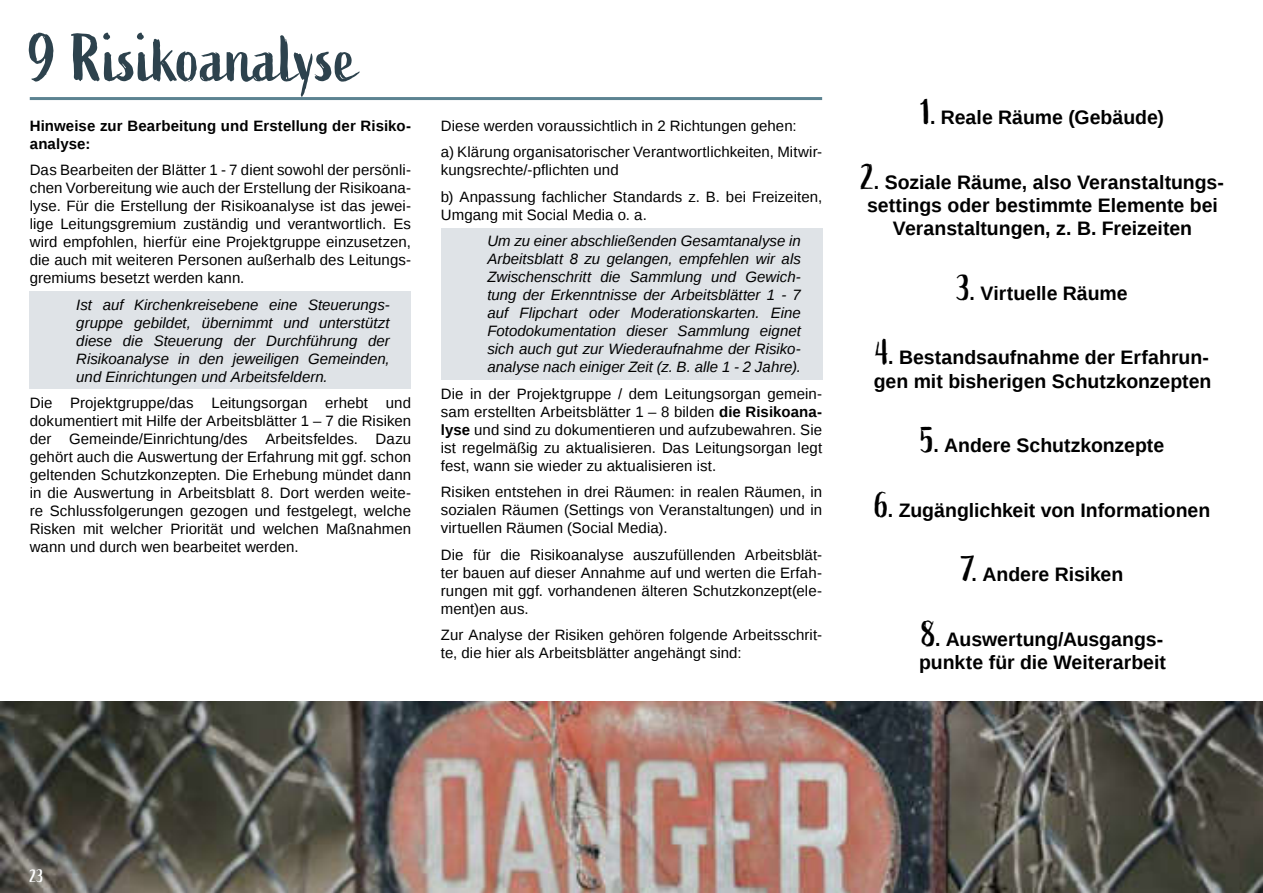
<style>
.page{position:relative;width:1263px;height:893px;background:#fff}
.page>*{position:absolute;margin:0;border:0;box-sizing:border-box;transform-origin:0 0}
.t1{font:67.5px "Active";color:#2d424d}
.t2{font:700 19.5px/23.4px "Liberation Sans";color:#000}
.t3{font:18px "Active";color:#fff}
.t4{font:15px/18px "Liberation Sans";letter-spacing:.005em;color:#000;text-align:justify}
.t5{font:italic 15px/18px "Liberation Sans";color:#000;text-align:justify}
.t6{font:700 15px/18px "Liberation Sans";letter-spacing:.005em;color:#000}
.s1{font-weight:700}
.s2{font-family:"Active";font-weight:400;font-size:36px}
</style>
<div class="page">
<hr style="left:30px;top:97px;width:792px;height:3px;background:#5c8391">
<div style="left:30px;top:292px;width:381px;height:97px;background:#dfe3e7"></div>
<div style="left:441px;top:228px;width:381px;height:152px;background:#dfe3e7"></div>
<img style="left:0;top:702px;width:1263px;height:191px">
<h1 class="t1" style="left:30px;top:23px;width:329px">9 Risikoanalyse</h1>
<p class="t6" style="left:30px;top:117px;width:383px">Hinweise zur Bearbeitung und Erstellung der Risiko&shy;analyse:</p>
<p class="t4" style="left:30px;top:161px;width:383px">Das Bearbeiten der Blätter 1 - 7 dient sowohl der persönli&shy;chen Vorbereitung wie auch der Erstellung der Risikoana&shy;lyse. Für die Erstellung der Risikoanalyse ist das jewei&shy;lige Leitungsgremium zuständig und verantwortlich. Es wird empfohlen, hierfür eine Projektgruppe einzusetzen, die auch mit weiteren Personen außerhalb des Leitungs&shy;gremiums besetzt werden kann.</p>
<p class="t5" style="left:76px;top:296px;width:315px">Ist auf Kirchenkreisebene eine Steuerungs&shy;gruppe gebildet, übernimmt und unterstützt diese die Steuerung der Durchführung der Risikoanalyse in den jeweiligen Gemeinden, und Einrichtungen und Arbeitsfeldern.</p>
<p class="t4" style="left:30px;top:394px;width:383px">Die Projektgruppe/das Leitungsorgan erhebt und dokumentiert mit Hilfe der Arbeitsblätter 1 – 7 die Risiken der Gemeinde/Einrichtung/des Arbeitsfeldes. Dazu gehört auch die Auswertung der Erfahrung mit ggf. schon geltenden Schutzkonzepten. Die Erhebung mündet dann in die Auswertung in Arbeitsblatt 8. Dort werden weite&shy;re Schlussfolgerungen gezogen und festgelegt, welche Risken mit welcher Priorität und welchen Maßnahmen wann und durch wen bearbeitet werden.</p>
<p class="t4" style="left:441px;top:113px;width:383px;line-height:26.5px">Diese werden voraussichtlich in 2 Richtungen gehen:<br>a) Klärung organisatorischer Verantwortlichkeiten, Mitwir-</p>
<p class="t4" style="left:441px;top:157px;width:383px;line-height:26.5px">kungsrechte/-pflichten und<br>b) Anpassung fachlicher Standards z. B. bei Freizeiten,</p>
<p class="t4" style="left:441px;top:206px;width:208px">Umgang mit Social Media o. a.</p>
<p class="t5" style="left:487px;top:232px;width:315px">Um zu einer abschließenden Gesamtanalyse in Arbeitsblatt 8 zu gelangen, empfehlen wir als Zwischenschritt die Sammlung und Gewich&shy;tung der Erkenntnisse der Arbeitsblätter 1 - 7 auf Flipchart oder Moderationskarten. Eine Fotodokumentation dieser Sammlung eignet sich auch gut zur Wiederaufnahme der Risiko&shy;analyse nach einiger Zeit (z. B. alle 1 - 2 Jahre).</p>
<p class="t4" style="left:441px;top:385px;width:383px">Die in der Projektgruppe / dem Leitungsorgan gemein&shy;sam erstellten Arbeitsblätter 1 – 8 bilden <span class="s1">die Risikoana&shy;lyse</span> und sind zu dokumentieren und aufzubewahren. Sie ist regelmäßig zu aktualisieren. Das Leitungsorgan legt fest, wann sie wieder zu aktualisieren ist.</p>
<p class="t4" style="left:441px;top:484px;width:383px">Risiken entstehen in drei Räumen: in realen Räumen, in sozialen Räumen (Settings von Veranstaltungen) und in virtuellen Räumen (Social Media).</p>
<p class="t4" style="left:441px;top:546px;width:383px">Die für die Risikoanalyse auszufüllenden Arbeitsblät&shy;ter bauen auf dieser Annahme auf und werten die Erfah&shy;rungen mit ggf. vorhandenen älteren Schutzkonzept(ele&shy;ment)en aus.</p>
<p class="t4" style="left:441px;top:627px;width:383px">Zur Analyse der Risiken gehören folgende Arbeitsschrit&shy;te, die hier als Arbeitsblätter angehängt sind:</p>
<h2 class="t2" style="left:921px;top:106px;width:244px"><span class="s2">1</span>. Reale Räume (Gebäude)</h2>
<h2 class="t2" style="left:861px;top:171px;width:365px;text-align:center"><span class="s2">2</span>. Soziale Räume, also Veranstaltungs&shy;settings oder bestimmte Elemente bei<br>Veranstaltungen, z. B. Freizeiten</h2>
<h2 class="t2" style="left:957px;top:282px;width:172px"><span class="s2">3</span>. Virtuelle Räume</h2>
<h2 class="t2" style="left:874px;top:346px;width:339px"><span class="s2">4</span>. Bestandsaufnahme der Erfahrun&shy;gen mit bisherigen Schutzkonzepten</h2>
<h2 class="t2" style="left:921px;top:434px;width:245px"><span class="s2">5</span>. Andere Schutzkonzepte</h2>
<h2 class="t2" style="left:875px;top:499px;width:337px"><span class="s2">6</span>. Zugänglichkeit von Informationen</h2>
<h2 class="t2" style="left:962px;top:563px;width:163px"><span class="s2">7</span>. Andere Risiken</h2>
<h2 class="t2" style="left:919px;top:628px;width:248px"><span class="s2">8</span>. Auswertung/Ausgangs&shy;punkte für die Weiterarbeit</h2>
<p class="t3" style="left:30px;top:867px;width:15px">23</p>
</div>
